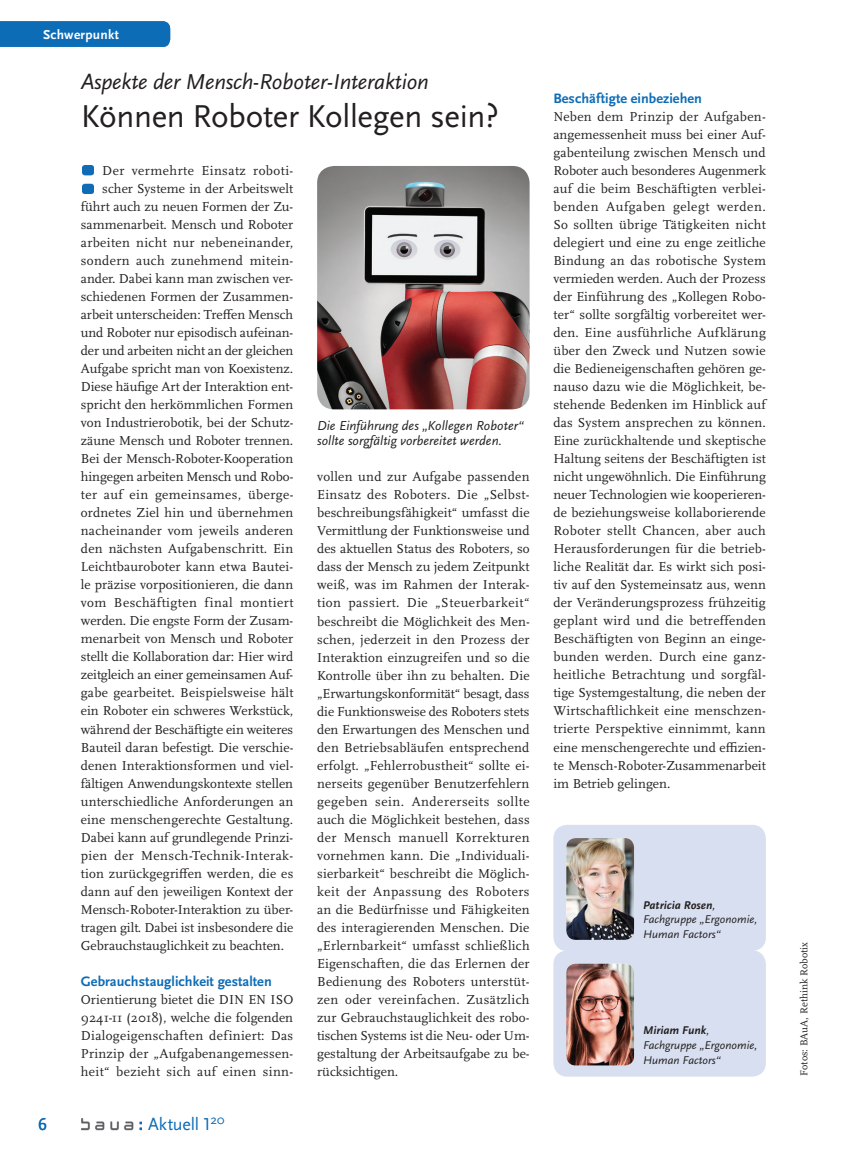
<style>
.page{position:relative;width:851px;height:1166px;background:#fff}
.page>*{position:absolute;margin:0;border:0;box-sizing:border-box;transform-origin:0 0}
.t1{font:33px "Scala Sans Pro";letter-spacing:-.01em;color:#231f20}
.t2{font:italic 22.5px "Scala Sans Pro";letter-spacing:-.01em;color:#231f20}
.t3{font:18px "Scala Sans Pro";letter-spacing:-.005em;color:#0d6cb6}
.t4{font:700 14.25px "Scala Sans Pro";letter-spacing:.005em;color:#0d6cb6}
.t5{font:13.5px/18px "Scala Pro";letter-spacing:.005em;color:#231f20;text-align:justify}
.t6{font:13.5px "Scala Pro";letter-spacing:.035em;color:#231f20}
.t7{font:italic 13.5px/15px "Scala Sans Pro";letter-spacing:.005em;color:#231f20}
.t8{font:13.5px "Scala Pro";letter-spacing:.025em;color:#231f20}
.t9{font:13.5px "Scala Pro";letter-spacing:.03em;color:#231f20}
.t10{font:700 13.5px "Scala Sans Pro";letter-spacing:.02em;color:#fff}
.t11{font:italic 11.7px/14.7px "Scala Sans Pro";letter-spacing:.005em;color:#231f20}
.t12{font:10.5px "Scala Pro";letter-spacing:.005em;color:#231f20}
.s1{font-weight:700}
</style>
<div class="page">
<img style="left:82px;top:1118px;width:59px;height:13px">
<div style="left:0;top:21px;width:170px;height:26px;background:#0d6cb6"></div>
<img style="left:83px;top:165px;width:11px;height:28px">
<div style="left:553px;top:950px;width:212px;height:126px;background:#d8dff0;border-radius:14px"></div>
<img style="left:566px;top:963px;width:68px;height:102px">
<div style="left:553px;top:824px;width:212px;height:126px;background:#d8dff0;border-radius:14px"></div>
<img style="left:566px;top:838px;width:68px;height:101px">
<img style="left:317px;top:166px;width:212px;height:243px">
<p class="t10" style="left:43px;top:27px;width:77px">Schwerpunkt</p>
<h2 class="t2" style="left:81px;top:69px;width:349px">Aspekte der Mensch-Roboter-Interaktion</h2>
<h1 class="t1" style="left:81px;top:97px;width:419px">Können Roboter Kollegen sein?</h1>
<p class="t6" style="left:102px;top:163px;width:192px">Der vermehrte Einsatz roboti-</p>
<p class="t5" style="left:102px;top:180px;width:192px">scher Systeme in der Arbeitswelt</p>
<p class="t5" style="left:81px;top:198px;width:214px">führt auch zu neuen Formen der Zu-</p>
<p class="t5" style="left:81px;top:216px;width:214px">sammenarbeit. Mensch und Roboter</p>
<p class="t8" style="left:81px;top:235px;width:214px">arbeiten nicht nur nebeneinander,</p>
<p class="t8" style="left:81px;top:253px;width:214px">sondern auch zunehmend mitein-</p>
<p class="t5" style="left:81px;top:270px;width:214px">ander. Dabei kann man zwischen ver-</p>
<p class="t5" style="left:81px;top:288px;width:214px">schiedenen Formen der Zusammen-</p>
<p class="t5" style="left:81px;top:306px;width:214px">arbeit unterscheiden: Treffen Mensch</p>
<p class="t5" style="left:81px;top:324px;width:214px">und Roboter nur episodisch aufeinan-</p>
<p class="t5" style="left:81px;top:342px;width:214px">der und arbeiten nicht an der gleichen</p>
<p class="t5" style="left:81px;top:360px;width:214px">Aufgabe spricht man von Koexistenz.</p>
<p class="t5" style="left:81px;top:378px;width:214px">Diese häufige Art der Interaktion ent-</p>
<p class="t5" style="left:81px;top:396px;width:214px">spricht den herkömmlichen Formen</p>
<p class="t5" style="left:81px;top:414px;width:214px">von Industrierobotik, bei der Schutz-</p>
<p class="t5" style="left:81px;top:432px;width:214px">zäune Mensch und Roboter trennen.</p>
<p class="t5" style="left:81px;top:450px;width:214px">Bei der Mensch-Roboter-Kooperation</p>
<p class="t5" style="left:81px;top:468px;width:214px">hingegen arbeiten Mensch und Robo-</p>
<p class="t9" style="left:81px;top:487px;width:214px">ter auf ein gemeinsames, überge-</p>
<p class="t5" style="left:81px;top:504px;width:214px">ordnetes Ziel hin und übernehmen</p>
<p class="t5" style="left:81px;top:522px;width:214px">nacheinander vom jeweils anderen</p>
<p class="t5" style="left:81px;top:540px;width:214px">den nächsten Aufgabenschritt. Ein</p>
<p class="t5" style="left:81px;top:558px;width:214px">Leichtbauroboter kann etwa Bautei-</p>
<p class="t5" style="left:81px;top:576px;width:214px">le präzise vorpositionieren, die dann</p>
<p class="t6" style="left:81px;top:595px;width:214px">vom Beschäftigten final montiert</p>
<p class="t5" style="left:81px;top:612px;width:214px">werden. Die engste Form der Zusam-</p>
<p class="t5" style="left:81px;top:630px;width:214px">menarbeit von Mensch und Roboter</p>
<p class="t5" style="left:81px;top:648px;width:214px">stellt die Kollaboration dar: Hier wird</p>
<p class="t5" style="left:81px;top:666px;width:214px">zeitgleich an einer gemeinsamen Auf-</p>
<p class="t5" style="left:81px;top:684px;width:214px">gabe gearbeitet. Beispielsweise hält</p>
<p class="t5" style="left:81px;top:702px;width:214px">ein Roboter ein schweres Werkstück,</p>
<p class="t5" style="left:81px;top:720px;width:214px">während der Beschäftigte ein weiteres</p>
<p class="t5" style="left:81px;top:738px;width:214px">Bauteil daran befestigt. Die verschie-</p>
<p class="t5" style="left:81px;top:756px;width:214px">denen Interaktionsformen und viel-</p>
<p class="t5" style="left:81px;top:774px;width:214px">fältigen Anwendungskontexte stellen</p>
<p class="t5" style="left:81px;top:792px;width:214px">unterschiedliche Anforderungen an</p>
<p class="t5" style="left:81px;top:810px;width:214px">eine menschengerechte Gestaltung.</p>
<p class="t5" style="left:81px;top:828px;width:214px">Dabei kann auf grundlegende Prinzi-</p>
<p class="t6" style="left:81px;top:847px;width:214px">pien der Mensch-Technik-Interak-</p>
<p class="t5" style="left:81px;top:864px;width:214px">tion zurückgegriffen werden, die es</p>
<p class="t5" style="left:81px;top:882px;width:214px">dann auf den jeweiligen Kontext der</p>
<p class="t5" style="left:81px;top:900px;width:214px">Mensch-Roboter-Interaktion zu über-</p>
<p class="t5" style="left:81px;top:918px;width:214px">tragen gilt. Dabei ist insbesondere die</p>
<p class="t5" style="left:81px;top:936px;width:205px">Gebrauchstauglichkeit zu beachten.</p>
<p class="t4" style="left:81px;top:972px;width:192px">Gebrauchstauglichkeit gestalten</p>
<p class="t5" style="left:81px;top:990px;width:214px">Orientierung bietet die DIN EN ISO 9241-11 (2018), welche die folgenden Dialogeigenschaften definiert: Das Prinzip der „Aufgabenangemessen&shy;heit“ bezieht sich auf einen sinn-</p>
<h3 class="t3" style="left:38px;top:1113px;width:10px">6</h3>
<h3 class="t3" style="left:148px;top:1113px;width:78px">Aktuell 1<sup>20</sup></h3>
<p class="t7" style="left:317px;top:418px;width:208px">Die Einführung des „Kollegen Roboter“ sollte sorgfältig vorbereitet werden.</p>
<p class="t5" style="left:317px;top:468px;width:214px">vollen und zur Aufgabe passenden Einsatz des Roboters. Die „Selbst&shy;beschreibungsfähigkeit“ umfasst die Vermittlung der Funktionsweise und des aktuellen Status des Roboters, so dass der Mensch zu jedem Zeitpunkt weiß, was im Rahmen der Interak&shy;tion passiert. Die „Steuerbarkeit“ beschreibt die Möglichkeit des Men&shy;schen, jederzeit in den Prozess der Interaktion einzugreifen und so die Kontrolle über ihn zu behalten. Die „Erwartungskonformität“ besagt, dass die Funktionsweise des Roboters stets den Erwartungen des Menschen und den Betriebsabläufen entsprechend erfolgt. „Fehlerrobustheit“ sollte ei&shy;nerseits gegenüber Benutzerfehlern gegeben sein. Andererseits sollte auch die Möglichkeit bestehen, dass der Mensch manuell Korrekturen vornehmen kann. Die „Individuali&shy;sierbarkeit“ beschreibt die Möglich&shy;keit der Anpassung des Roboters an die Bedürfnisse und Fähigkeiten des interagierenden Menschen. Die „Erlernbarkeit“ umfasst schließlich Eigenschaften, die das Erlernen der Bedienung des Roboters unterstüt&shy;zen oder vereinfachen. Zusätzlich zur Gebrauchstauglichkeit des robo&shy;tischen Systems ist die Neu- oder Um&shy;gestaltung der Arbeitsaufgabe zu be&shy;rücksichtigen.</p>
<p class="t4" style="left:553px;top:90px;width:150px">Beschäftigte einbeziehen</p>
<p class="t5" style="left:553px;top:108px;width:214px">Neben dem Prinzip der Aufgaben&shy;angemessenheit muss bei einer Auf&shy;gabenteilung zwischen Mensch und Roboter auch besonderes Augenmerk auf die beim Beschäftigten verblei&shy;benden Aufgaben gelegt werden.<br>So sollten übrige Tätigkeiten nicht delegiert und eine zu enge zeitliche Bindung an das robotische System vermieden werden. Auch der Prozess der Einführung des „Kollegen Robo&shy;ter“ sollte sorgfältig vorbereitet wer&shy;den. Eine ausführliche Aufklärung über den Zweck und Nutzen sowie die Bedieneigenschaften gehören ge&shy;nauso dazu wie die Möglichkeit, be&shy;stehende Bedenken im Hinblick auf das System ansprechen zu können.<br>Eine zurückhaltende und skeptische Haltung seitens der Beschäftigten ist nicht ungewöhnlich. Die Einführung neuer Technologien wie kooperieren&shy;de beziehungsweise kollaborierende Roboter stellt Chancen, aber auch Herausforderungen für die betrieb&shy;liche Realität dar. Es wirkt sich posi&shy;tiv auf den Systemeinsatz aus, wenn der Veränderungsprozess frühzeitig geplant wird und die betreffenden Beschäftigten von Beginn an einge&shy;bunden werden. Durch eine ganz&shy;heitliche Betrachtung und sorgfäl&shy;tige Systemgestaltung, die neben der Wirtschaftlichkeit eine menschzen&shy;trierte Perspektive einnimmt, kann eine menschengerechte und effizien&shy;te Mensch-Roboter-Zusammenarbeit im Betrieb gelingen.</p>
<p class="t11" style="left:643px;top:897px;width:116px"><span class="s1">Patricia Rosen</span>,<br>Fachgruppe „Ergonomie,<br>Human Factors“</p>
<p class="t11" style="left:643px;top:1022px;width:116px"><span class="s1">Miriam Funk</span>,<br>Fachgruppe „Ergonomie,<br>Human Factors“</p>
<p class="t12" style="left:798px;top:1075px;width:135px;rotate:-90deg">Fotos: BAuA, Rethink Robotix</p>
</div>
